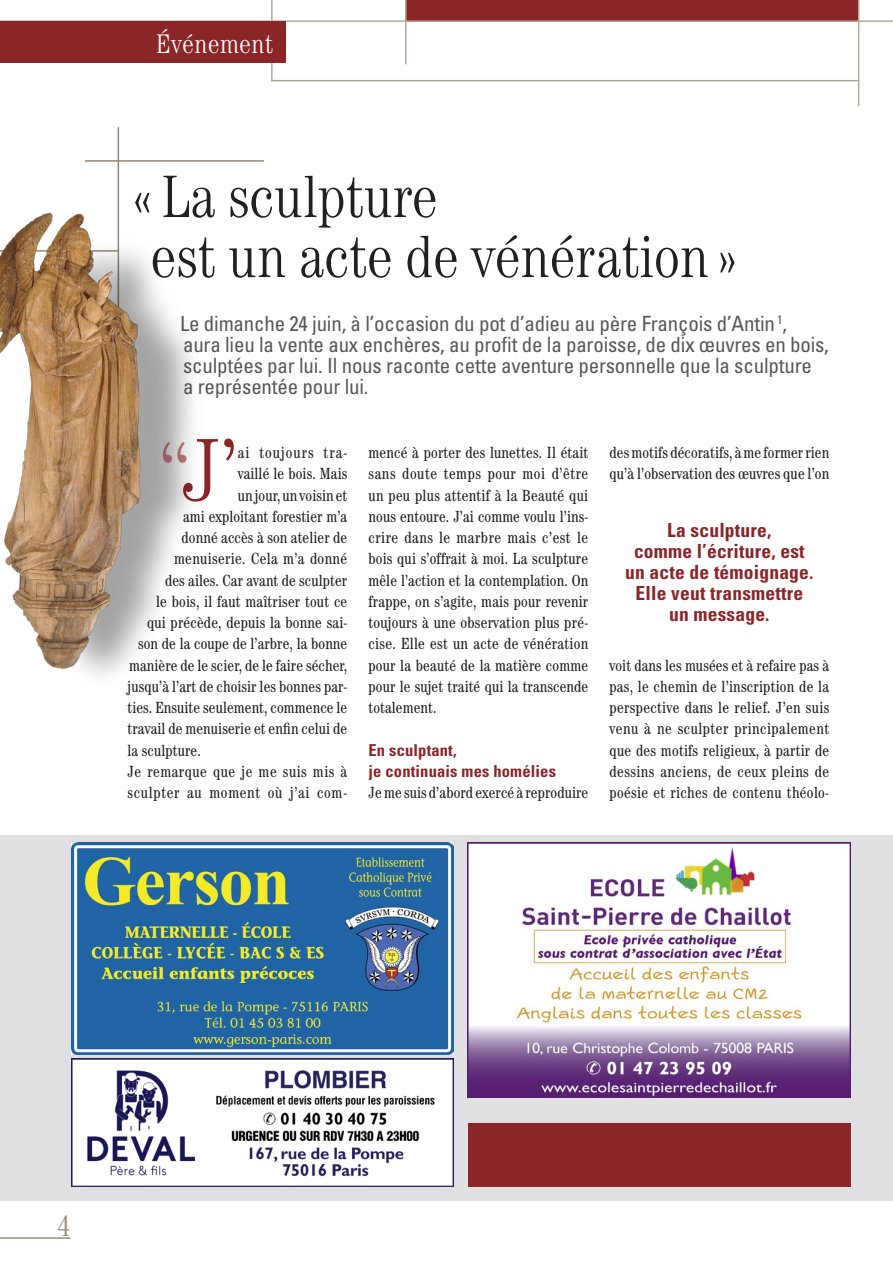
<style>
.page{position:relative;width:893px;height:1263px;background:#fff}
.page>*{position:absolute;margin:0;border:0;box-sizing:border-box;transform-origin:0 0}
.t1{font:300 89.25px "Century";color:#8a2528;scale:.93 1}
.t2{font:300 condensed 60px/60px "Century";letter-spacing:-.015em;color:#231f20}
.t3{font:300 condensed 30px "Century";color:#998b7d}
.t4{font:300 condensed 27px "Century";color:#fff}
.t5{font:condensed 21px/21px "Univers";letter-spacing:-.01em;color:#57585a}
.t6{font:700 condensed 19.5px/21px "Univers";letter-spacing:.01em;color:#8a2528;text-align:center}
.t7{font:700 condensed 16.5px/21.3px "Univers";letter-spacing:.01em;color:#8a2528}
.t8{font:condensed 16.2px/21.3px "Century";letter-spacing:.01em;color:#231f20;text-align:justify;scale:.93 1}
.t9{font:condensed 16.2px "Century";letter-spacing:.05em;color:#231f20;scale:.93 1}
.t10{font:condensed 16.2px "Century";letter-spacing:.035em;color:#231f20;scale:.93 1}
.t11{font:condensed 16.2px "Century";letter-spacing:.07em;color:#231f20;scale:.93 1}
.s1{font-size:84.6px}
</style>
<div class="page">
<div style="left:406px;top:0;width:453px;height:21px;background:#8a2528"></div>
<hr style="left:0;top:1237px;width:70px;height:2px;background:#998b7d">
<hr style="left:858px;top:0;width:1px;height:106px;background:#b2a794">
<hr style="left:405px;top:0;width:1px;height:64px;background:#b2a794">
<hr style="left:0;top:20px;width:893px;height:2px;background:#b2a794">
<hr style="left:271px;top:80px;width:588px;height:1px;background:#b2a794">
<hr style="left:271px;top:0;width:2px;height:81px;background:#b2a794">
<hr style="left:118px;top:127px;width:1px;height:302px;background:#938671">
<hr style="left:85px;top:160px;width:179px;height:2px;background:#938671">
<div style="left:0;top:22px;width:286px;height:41px;background:#8a2528"></div>
<img style="left:0;top:138px;width:202px;height:538px">
<div style="left:0;top:835px;width:893px;height:365px;background:#e0e0e2"></div>
<div style="left:468px;top:1123px;width:382px;height:63px;background:#8a2528"></div>
<img style="left:71px;top:842px;width:383px;height:213px">
<img style="left:468px;top:842px;width:382px;height:255px">
<img style="left:71px;top:1059px;width:383px;height:127px">
<h3 class="t4" style="left:156px;top:28px;width:119px">Événement</h3>
<h3 class="t4" style="left:178px;top:28px;width:97px">Rubrique</h3>
<h2 class="t2" style="left:150px;top:166px;width:592px;text-indent:-21px">«La sculpture<br>est un acte de vénération»</h2>
<p class="t5" style="left:180px;top:313px;width:650px">Le dimanche 24 juin, à l’occasion du pot d’adieu au père François d’Antin <sup>1</sup>, aura lieu la vente aux enchères, au profit de la paroisse, de dix œuvres en bois, sculptées par lui. Il nous raconte cette aventure personnelle que la sculpture<br>a représentée pour lui.</p>
<h1 class="t1" style="left:160px;top:419px;width:84px"><span class="s1">“</span>J’</h1>
<p class="t11" style="left:238px;top:443px;width:119px">ai toujours tra-</p>
<p class="t8" style="left:238px;top:463px;width:119px">vaillé le bois. Mais</p>
<p class="t8" style="left:238px;top:484px;width:119px">un jour, un voisin et</p>
<p class="t8" style="left:183px;top:505px;width:178px">ami exploitant forestier m’a</p>
<p class="t8" style="left:182px;top:527px;width:180px">donné accès à son atelier de</p>
<p class="t8" style="left:174px;top:548px;width:188px">menuiserie. Cela m’a donné</p>
<p class="t8" style="left:165px;top:569px;width:197px">des ailes. Car avant de sculpter</p>
<p class="t8" style="left:156px;top:590px;width:207px">le bois, il faut maîtriser tout ce</p>
<p class="t8" style="left:147px;top:612px;width:217px">qui précède, depuis la bonne sai-</p>
<p class="t8" style="left:138px;top:633px;width:226px">son de la coupe de l’arbre, la bonne</p>
<p class="t8" style="left:129px;top:654px;width:236px">manière de le scier, de le faire sécher,</p>
<p class="t8" style="left:128px;top:675px;width:238px">jusqu’à l’art de choisir les bonnes par-</p>
<p class="t8" style="left:128px;top:697px;width:238px">ties. Ensuite seulement, commence le</p>
<p class="t8" style="left:128px;top:718px;width:238px">travail de menuiserie et enfin celui de</p>
<p class="t8" style="left:128px;top:739px;width:80px">la sculpture.</p>
<p class="t10" style="left:128px;top:762px;width:238px">Je remarque que je me suis mis à</p>
<p class="t9" style="left:128px;top:783px;width:238px">sculpter au moment où j’ai com-</p>
<p class="t8" style="left:369px;top:442px;width:238px">mencé à porter des lunettes. Il était sans doute temps pour moi d’être un peu plus attentif à la Beauté qui nous entoure. J’ai comme voulu l’ins&shy;crire dans le marbre mais c’est le bois qui s’offrait à moi. La sculpture mêle l’action et la contemplation. On frappe, on s’agite, mais pour revenir toujours à une observation plus pré&shy;cise. Elle est un acte de vénération pour la beauté de la matière comme pour le sujet traité qui la transcende totalement.</p>
<p class="t7" style="left:369px;top:739px;width:189px">En sculptant,<br>je continuais mes homélies</p>
<p class="t8" style="left:369px;top:782px;width:238px">Je me suis d’abord exercé à reproduire</p>
<p class="t8" style="left:609px;top:442px;width:238px">des motifs décoratifs, à me former rien qu’à l’observation des œuvres que l’on</p>
<p class="t6" style="left:625px;top:520px;width:190px">La sculpture,<br>comme l’écriture, est un acte de témoignage.<br>Elle veut transmettre un message.</p>
<p class="t8" style="left:609px;top:654px;width:238px">voit dans les musées et à refaire pas à pas, le chemin de l’inscription de la perspective dans le relief. J’en suis venu à ne sculpter principalement que des motifs religieux, à partir de dessins anciens, de ceux pleins de poésie et riches de contenu théolo-</p>
<h3 class="t3" style="left:57px;top:1208px;width:15px">4</h3>
</div>
